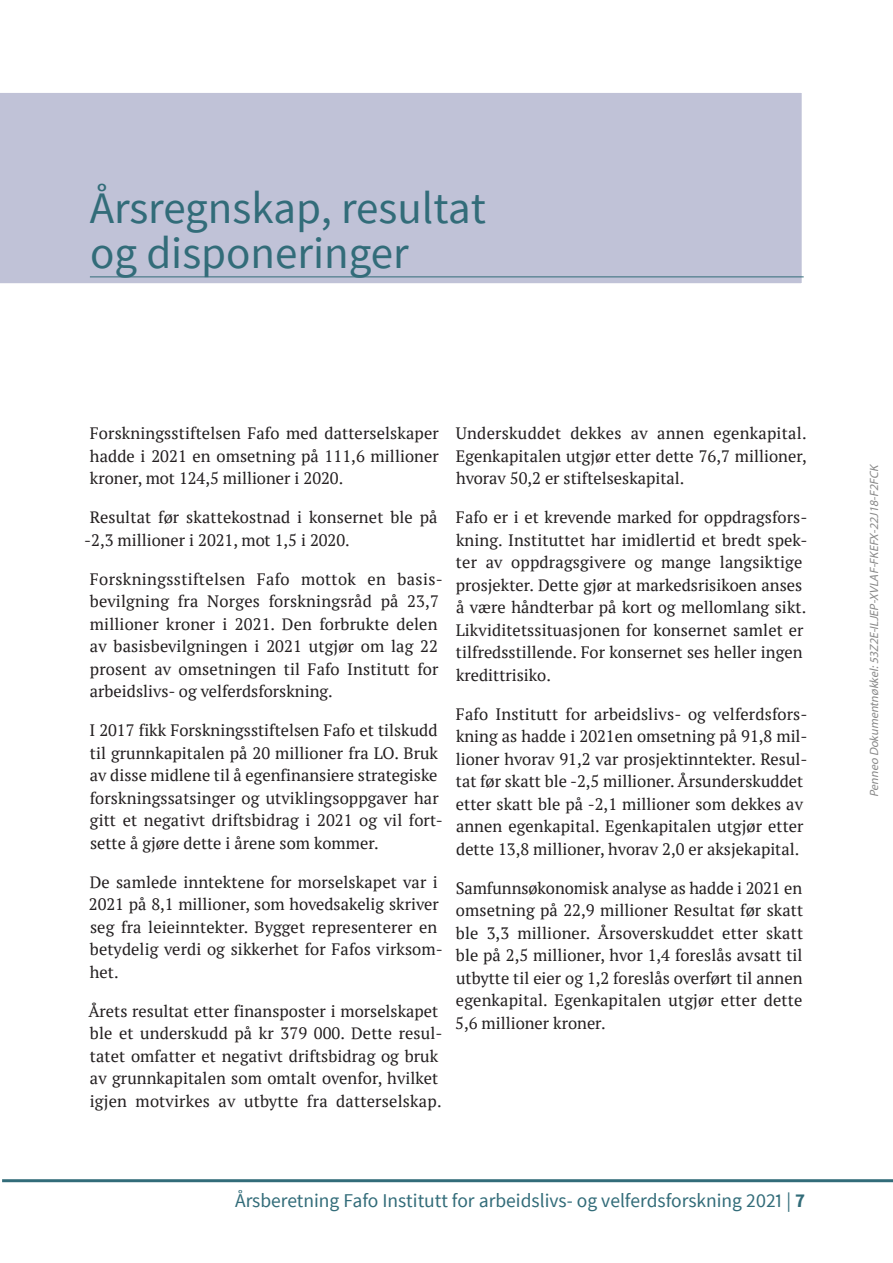
<style>
.page{position:relative;width:893px;height:1263px;background:#fff}
.page>*{position:absolute;margin:0;border:0;box-sizing:border-box;transform-origin:0 0}
.t1{font:45px/45px "Source Sans Pro";color:#326c79}
.t2{font:19.5px "Source Sans Pro";color:#326c79}
.t3{font:16.5px/22.5px "PT Serif";letter-spacing:.005em;color:#231f20}
.t4{font:italic 12px "Myriad Pro";color:#888}
.s1{font-weight:700}
</style>
<div class="page">
<hr style="left:2px;top:1179px;width:891px;height:3px;background:#326c79">
<div style="left:0;top:93px;width:803px;height:191px;background:#c0c2d7"></div>
<hr style="left:90px;top:276px;width:714px;height:1px;background:#326c79">
<h1 class="t1" style="left:90px;top:185px;width:398px">Årsregnskap, resultat og disponeringer</h1>
<p class="t3" style="left:90px;top:422px;width:350px;text-align:justify">Forskningsstiftelsen Fafo med datterselskaper hadde i 2021 en omsetning på 111,6 millioner kroner, mot 124,5 millioner i 2020.</p>
<p class="t3" style="left:84px;top:506px;width:355px;text-indent:5px">Resultat før skattekostnad i konsernet ble på -2,3 millioner i 2021, mot 1,5 i 2020.</p>
<p class="t3" style="left:90px;top:568px;width:354px">Forskningsstiftelsen Fafo mottok en basis&shy;bevilgning fra Norges forskningsråd på 23,7 millioner kroner i 2021. Den forbrukte delen av basisbevilgningen i 2021 utgjør om lag 22 prosent av omsetningen til Fafo Institutt for arbeidslivs- og velferdsforskning.</p>
<p class="t3" style="left:89px;top:719px;width:355px">I 2017 fikk Forskningsstiftelsen Fafo et tilskudd til grunnkapitalen på 20 millioner fra LO. Bruk av disse midlene til å egenfinansiere strategiske forskningssatsinger og utviklingsoppgaver har gitt et negativt driftsbidrag i 2021 og vil fort&shy;sette å gjøre dette i årene som kommer.</p>
<p class="t3" style="left:89px;top:871px;width:355px">De samlede inntektene for morselskapet var i 2021 på 8,1 millioner, som hovedsakelig skriver seg fra leieinntekter. Bygget representerer en betydelig verdi og sikkerhet for Fafos virksom&shy;het.</p>
<p class="t3" style="left:88px;top:1000px;width:356px">Årets resultat etter finansposter i morselskapet ble et underskudd på kr 379 000. Dette resul&shy;tatet omfatter et negativt driftsbidrag og bruk av grunnkapitalen som omtalt ovenfor, hvilket igjen motvirkes av utbytte fra datterselskap.</p>
<p class="t3" style="left:456px;top:422px;width:353px;text-align:justify">Underskuddet dekkes av annen egenkapital.<br>Egenkapitalen utgjør etter dette 76,7 millioner, hvorav 50,2 er stiftelseskapital.</p>
<p class="t3" style="left:456px;top:506px;width:353px">Fafo er i et krevende marked for oppdragsfors&shy;kning. Instituttet har imidlertid et bredt spek&shy;ter av oppdragsgivere og mange langsiktige prosjekter. Dette gjør at markedsrisikoen anses å være håndterbar på kort og mellomlang sikt.<br>Likviditetssituasjonen for konsernet samlet er tilfredsstillende. For konsernet ses heller ingen kredittrisiko.</p>
<p class="t3" style="left:456px;top:703px;width:353px">Fafo Institutt for arbeidslivs- og velferdsfors&shy;kning as hadde i 2021en omsetning på 91,8 mil&shy;lioner hvorav 91,2 var prosjektinntekter. Resul&shy;tat før skatt ble -2,5 millioner. Årsunderskuddet etter skatt ble på -2,1 millioner som dekkes av annen egenkapital. Egenkapitalen utgjør etter dette 13,8 millioner, hvorav 2,0 er aksjekapital.</p>
<p class="t3" style="left:455px;top:877px;width:349px;text-align:justify">Samfunnsøkonomisk analyse as hadde i 2021 en omsetning på 22,9 millioner Resultat før skatt ble 3,3 millioner. Årsoverskuddet etter skatt ble på 2,5 millioner, hvor 1,4 foreslås avsatt til utbytte til eier og 1,2 foreslås overført til annen egenkapital. Egenkapitalen utgjør etter dette 5,6 millioner kroner.</p>
<p class="t2" style="left:235px;top:1189px;width:571px">Årsberetning Fafo Institutt for arbeidslivs- og velferdsforskning 2021 | <span class="s1">7</span></p>
<p class="t4" style="left:869px;top:797px;width:335px;rotate:-90deg">Penneo Dokumentnøkkel:53Z2E-ILJEP-XVLAF-FKEFX-22J18-F2FCK</p>
</div>
